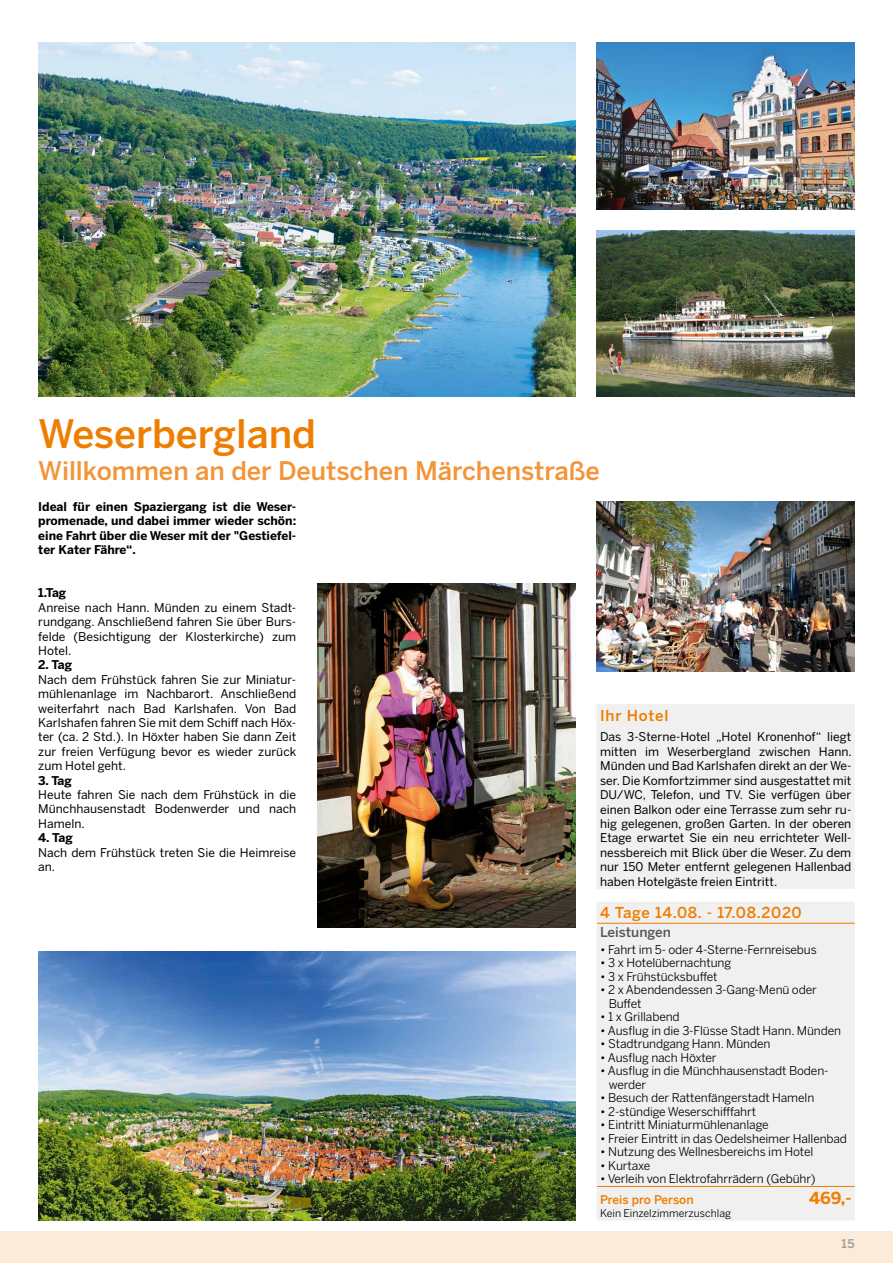
<style>
.page{position:relative;width:893px;height:1263px;background:#fff}
.page>*{position:absolute;margin:0;border:0;box-sizing:border-box;transform-origin:0 0}
.t1{font:500 39px "Benton Sans";color:#ef7d00}
.t2{font:500 25.5px "Benton Sans";color:#f49438}
.t3{font:700 16.5px "Benton Sans";color:#ef7d00}
.t4{font:500 15px "Benton Sans";letter-spacing:.045em;color:#ef7d00}
.t5{font:500 13.5px "Benton Sans";color:#575756}
.t6{font:12px/14.4px "Benton Sans";color:#000;text-align:justify}
.t7{font:12px/13.5px "Benton Sans";letter-spacing:-.01em;color:#000}
.t8{font:700 12px/14.4px "Benton Sans";color:#000;text-align:justify}
.t9{font:500 12px "Benton Sans";letter-spacing:-.01em;color:#ef7d00}
.t10{font:500 12px "Benton Sans";color:#9d9d9c}
.t11{font:10.5px "Benton Sans";color:#000}
</style>
<div class="page">
<div style="left:0;top:1231px;width:893px;height:32px;background:#fcebd9"></div>
<div style="left:597px;top:704px;width:258px;height:516px;background:#f0f0f0"></div>
<hr style="left:597px;top:923px;width:201px;height:1px;background:#ef7d00">
<hr style="left:798px;top:923px;width:57px;height:1px;background:#ef7d00">
<hr style="left:597px;top:1186px;width:201px;height:1px;background:#ef7d00">
<hr style="left:798px;top:1186px;width:57px;height:1px;background:#ef7d00">
<img style="left:38px;top:951px;width:537px;height:269px">
<img style="left:38px;top:43px;width:537px;height:354px">
<img style="left:597px;top:43px;width:258px;height:166px">
<img style="left:597px;top:230px;width:258px;height:167px">
<img style="left:597px;top:502px;width:258px;height:170px">
<img style="left:317px;top:584px;width:258px;height:344px">
<h1 class="t1" style="left:38px;top:409px;width:279px">Weserbergland</h1>
<h2 class="t2" style="left:38px;top:455px;width:563px">Willkommen an der Deutschen Märchenstraße</h2>
<p class="t8" style="left:38px;top:500px;width:259px">Ideal für einen Spaziergang ist die Weser&shy;promenade, und dabei immer wieder schön: eine Fahrt über die Weser mit der "Gestiefel&shy;ter Kater Fähre“.</p>
<p class="t8" style="left:38px;top:586px;width:30px">1.Tag</p>
<p class="t6" style="left:38px;top:600px;width:259px">Anreise nach Hann. Münden zu einem Stadt&shy;rundgang. Anschließend fahren Sie über Burs&shy;felde (Besichtigung der Klosterkirche) zum Hotel.</p>
<p class="t8" style="left:38px;top:658px;width:35px">2. Tag</p>
<p class="t6" style="left:38px;top:672px;width:259px">Nach dem Frühstück fahren Sie zur Miniatur&shy;mühlenanlage im Nachbarort. Anschließend weiterfahrt nach Bad Karlshafen. Von Bad Karlshafen fahren Sie mit dem Schiff nach Höx&shy;ter (ca. 2 Std.). In Höxter haben Sie dann Zeit zur freien Verfügung bevor es wieder zurück zum Hotel geht.</p>
<p class="t8" style="left:38px;top:773px;width:35px">3. Tag</p>
<p class="t6" style="left:38px;top:787px;width:259px">Heute fahren Sie nach dem Frühstück in die Münchhausenstadt Bodenwerder und nach Hameln.</p>
<p class="t8" style="left:38px;top:831px;width:36px">4. Tag</p>
<p class="t6" style="left:38px;top:845px;width:259px">Nach dem Frühstück treten Sie die Heimreise an.</p>
<p class="t4" style="left:600px;top:706px;width:70px">Ihr Hotel</p>
<p class="t6" style="left:600px;top:730px;width:253px">Das 3-Sterne-Hotel „Hotel Kronenhof“ liegt mitten im Weserbergland zwischen Hann.<br>Münden und Bad Karlshafen direkt an der We&shy;ser. Die Komfortzimmer sind ausgestattet mit DU/WC, Telefon, und TV. Sie verfügen über einen Balkon oder eine Terrasse zum sehr ru&shy;hig gelegenen, großen Garten. In der oberen Etage erwartet Sie ein neu errichteter Well&shy;nessbereich mit Blick über die Weser. Zu dem nur 150 Meter entfernt gelegenen Hallenbad haben Hotelgäste freien Eintritt.</p>
<p class="t4" style="left:600px;top:904px;width:203px">4 Tage 14.08. - 17.08.2020</p>
<p class="t5" style="left:600px;top:924px;width:72px">Leistungen</p>
<p class="t7" style="left:600px;top:942px;width:218px">• Fahrt im 5- oder 4-Sterne-Fernreisebus</p>
<p class="t7" style="left:600px;top:956px;width:133px">• 3 x Hotelübernachtung</p>
<p class="t7" style="left:600px;top:969px;width:119px">• 3 x Frühstücksbuffet</p>
<p class="t7" style="left:609px;top:983px;width:210px;text-indent:-9px">• 2 x Abendendessen 3-Gang-Menü oder<br>Buffet</p>
<p class="t7" style="left:600px;top:1010px;width:81px">• 1 x Grillabend</p>
<p class="t7" style="left:600px;top:1023px;width:243px">• Ausflug in die 3-Flüsse Stadt Hann. Münden</p>
<p class="t7" style="left:600px;top:1037px;width:172px">• Stadtrundgang Hann. Münden</p>
<p class="t7" style="left:600px;top:1050px;width:118px">• Ausflug nach Höxter</p>
<p class="t7" style="left:609px;top:1064px;width:221px;text-indent:-9px">• Ausflug in die Münchhausenstadt Boden&shy;werder</p>
<p class="t7" style="left:600px;top:1091px;width:216px">• Besuch der Rattenfängerstadt Hameln</p>
<p class="t7" style="left:600px;top:1104px;width:157px">• 2-stündige Weserschifffahrt</p>
<p class="t7" style="left:600px;top:1118px;width:170px">• Eintritt Miniaturmühlenanlage</p>
<p class="t7" style="left:600px;top:1131px;width:248px">• Freier Eintritt in das Oedelsheimer Hallenbad</p>
<p class="t7" style="left:600px;top:1145px;width:215px">• Nutzung des Wellnesbereichs im Hotel</p>
<p class="t7" style="left:600px;top:1158px;width:52px">• Kurtaxe</p>
<p class="t7" style="left:600px;top:1172px;width:217px">• Verleih von Elektrofahrrädern (Gebühr)</p>
<p class="t9" style="left:600px;top:1192px;width:95px">Preis pro Person</p>
<h3 class="t3" style="left:809px;top:1187px;width:44px">469,-</h3>
<p class="t11" style="left:600px;top:1207px;width:132px">Kein Einzelzimmerzuschlag</p>
<p class="t10" style="left:841px;top:1236px;width:15px">15</p>
</div>
